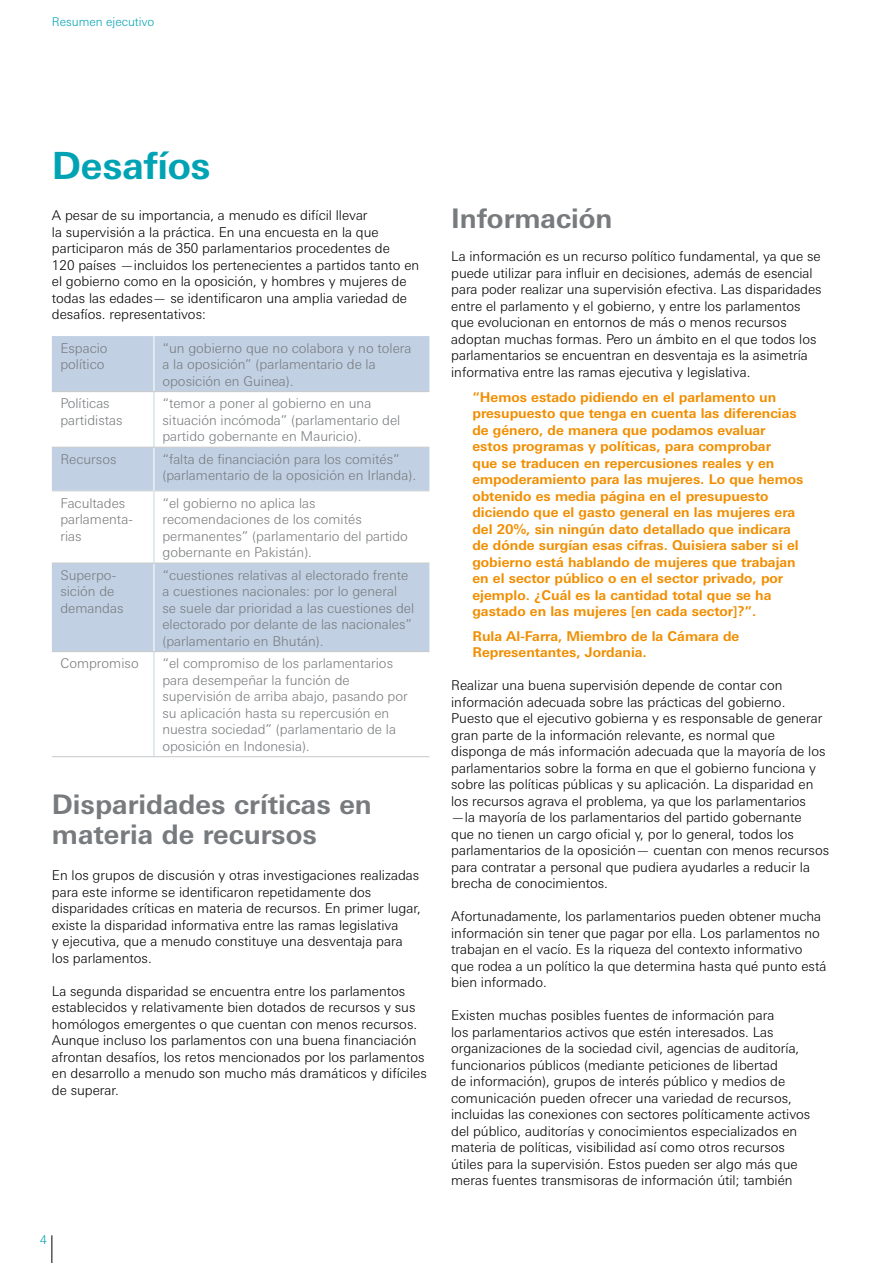
<style>
.page{position:relative;width:893px;height:1263px;background:#fff}
.page>*{position:absolute;margin:0;border:0;box-sizing:border-box;transform-origin:0 0}
.t1{font:700 37.5px "Linotype Univers Basic";letter-spacing:-.005em;color:#00a3b4}
.t2{font:700 27px/30px "Linotype Univers Basic";color:#787b7e}
.t3{font:300 13.5px/16.5px "Linotype Univers Basic";color:#000}
.t4{font:300 13.5px/16.5px "Linotype Univers Basic";color:#787b7e}
.t5{font:700 13.5px/16.5px "Linotype Univers Basic";color:#f18e00}
.t6{font:300 12px "Linotype Univers Basic";color:#00a3b4}
</style>
<div class="page">
<svg style="left:51px;top:1235px;width:1px;height:28px"></svg>
<div style="left:52px;top:336px;width:377px;height:55px;background:#c1d0e3"></div>
<svg style="left:52px;top:392px;width:377px;height:364px"></svg>
<hr style="left:153px;top:336px;width:1px;height:55px;background:#fff">
<hr style="left:153px;top:563px;width:1px;height:88px;background:#fff">
<hr style="left:52px;top:563px;width:102px;height:1px;background:#c6c7c8">
<hr style="left:154px;top:563px;width:275px;height:1px;background:#c6c7c8">
<hr style="left:153px;top:491px;width:1px;height:72px;background:#c1dae1">
<hr style="left:52px;top:491px;width:102px;height:1px;background:#d9dbdc">
<hr style="left:154px;top:491px;width:275px;height:1px;background:#d9dbdc">
<hr style="left:52px;top:651px;width:102px;height:1px;background:#c6c7c8">
<hr style="left:154px;top:651px;width:275px;height:1px;background:#c6c7c8">
<hr style="left:52px;top:756px;width:102px;height:1px;background:#c6c7c8">
<hr style="left:154px;top:756px;width:275px;height:1px;background:#c6c7c8">
<hr style="left:153px;top:652px;width:1px;height:104px;background:#c1dae1">
<hr style="left:153px;top:447px;width:1px;height:44px;background:#fff">
<hr style="left:52px;top:391px;width:102px;height:1px;background:#c6c7c8">
<hr style="left:154px;top:391px;width:275px;height:1px;background:#c6c7c8">
<hr style="left:52px;top:447px;width:102px;height:1px;background:#c6c7c8">
<hr style="left:154px;top:447px;width:275px;height:1px;background:#c6c7c8">
<hr style="left:153px;top:392px;width:1px;height:55px;background:#c1dae1">
<p class="t6" style="left:52px;top:15px;width:104px">Resumen ejecutivo</p>
<h1 class="t1" style="left:52px;top:143px;width:160px">Desafíos</h1>
<p class="t3" style="left:52px;top:207px;width:369px">A pesar de su importancia, a menudo es difícil llevar<br>la supervisión a la práctica. En una encuesta en la que participaron más de 350 parlamentarios procedentes de<br>120 países —incluidos los pertenecientes a partidos tanto en el gobierno como en la oposición, y hombres y mujeres de todas las edades— se identificaron una amplia variedad de desafíos. representativos:</p>
<p class="t4" style="left:60px;top:339px;width:49px">Espacio político</p>
<p class="t4" style="left:162px;top:339px;width:251px">“un gobierno que no colabora y no tolera a la oposición” (parlamentario de la oposición en Guinea).</p>
<p class="t4" style="left:60px;top:395px;width:64px">Políticas partidistas</p>
<p class="t4" style="left:162px;top:395px;width:239px">“temor a poner al gobierno en una situación incómoda” (parlamentario del partido gobernante en Mauricio).</p>
<p class="t4" style="left:60px;top:451px;width:58px">Recursos</p>
<p class="t4" style="left:162px;top:451px;width:255px">“falta de financiación para los comités” (parlamentario de la oposición en Irlanda).</p>
<p class="t4" style="left:60px;top:494px;width:74px">Facultades parlamenta&shy;rias</p>
<p class="t4" style="left:162px;top:494px;width:247px">“el gobierno no aplica las recomendaciones de los comités permanentes” (parlamentario del partido gobernante en Pakistán).</p>
<p class="t4" style="left:60px;top:566px;width:65px">Superpo&shy;sición de demandas</p>
<p class="t4" style="left:162px;top:566px;width:253px">“cuestiones relativas al electorado frente a cuestiones nacionales: por lo general<br>se suele dar prioridad a las cuestiones del electorado por delante de las nacionales” (parlamentario en Bhután).</p>
<p class="t4" style="left:60px;top:655px;width:80px">Compromiso</p>
<p class="t4" style="left:162px;top:655px;width:247px">“el compromiso de los parlamentarios para desempeñar la función de supervisión de arriba abajo, pasando por su aplicación hasta su repercusión en nuestra sociedad” (parlamentario de la oposición en Indonesia).</p>
<h2 class="t2" style="left:52px;top:789px;width:322px">Disparidades críticas en materia de recursos</h2>
<p class="t3" style="left:52px;top:867px;width:371px">En los grupos de discusión y otras investigaciones realizadas para este informe se identificaron repetidamente dos disparidades críticas en materia de recursos. En primer lugar, existe la disparidad informativa entre las ramas legislativa<br>y ejecutiva, que a menudo constituye una desventaja para los parlamentos.</p>
<p class="t3" style="left:52px;top:982px;width:376px">La segunda disparidad se encuentra entre los parlamentos establecidos y relativamente bien dotados de recursos y sus homólogos emergentes o que cuentan con menos recursos.<br>Aunque incluso los parlamentos con una buena financiación afrontan desafíos, los retos mencionados por los parlamentos en desarrollo a menudo son mucho más dramáticos y difíciles de superar.</p>
<p class="t6" style="left:40px;top:1232px;width:8px">4</p>
<h2 class="t2" style="left:451px;top:203px;width:163px">Información</h2>
<p class="t3" style="left:451px;top:248px;width:372px">La información es un recurso político fundamental, ya que se puede utilizar para influir en decisiones, además de esencial para poder realizar una supervisión efectiva. Las disparidades entre el parlamento y el gobierno, y entre los parlamentos que evolucionan en entornos de más o menos recursos adoptan muchas formas. Pero un ámbito en el que todos los parlamentarios se encuentran en desventaja es la asimetría informativa entre las ramas ejecutiva y legislativa.</p>
<p class="t5" style="left:472px;top:388px;width:332px">“Hemos estado pidiendo en el parlamento un presupuesto que tenga en cuenta las diferencias de género, de manera que podamos evaluar estos programas y políticas, para comprobar<br>que se traducen en repercusiones reales y en empoderamiento para las mujeres. Lo que hemos obtenido es media página en el presupuesto diciendo que el gasto general en las mujeres era del 20%, sin ningún dato detallado que indicara de dónde surgían esas cifras. Quisiera saber si el gobierno está hablando de mujeres que trabajan en el sector público o en el sector privado, por ejemplo. ¿Cuál es la cantidad total que se ha gastado en las mujeres [en cada sector]?”.</p>
<p class="t5" style="left:472px;top:628px;width:268px">Rula Al-Farra, Miembro de la Cámara de<br>Representantes, Jordania.</p>
<p class="t3" style="left:451px;top:677px;width:380px">Realizar una buena supervisión depende de contar con información adecuada sobre las prácticas del gobierno.<br>Puesto que el ejecutivo gobierna y es responsable de generar gran parte de la información relevante, es normal que disponga de más información adecuada que la mayoría de los parlamentarios sobre la forma en que el gobierno funciona y sobre las políticas públicas y su aplicación. La disparidad en los recursos agrava el problema, ya que los parlamentarios —la mayoría de los parlamentarios del partido gobernante<br>que no tienen un cargo oficial y, por lo general, todos los parlamentarios de la oposición— cuentan con menos recursos para contratar a personal que pudiera ayudarles a reducir la brecha de conocimientos.</p>
<p class="t3" style="left:451px;top:908px;width:377px">Afortunadamente, los parlamentarios pueden obtener mucha información sin tener que pagar por ella. Los parlamentos no trabajan en el vacío. Es la riqueza del contexto informativo que rodea a un político la que determina hasta qué punto está bien informado.</p>
<p class="t3" style="left:451px;top:1007px;width:361px">Existen muchas posibles fuentes de información para<br>los parlamentarios activos que estén interesados. Las organizaciones de la sociedad civil, agencias de auditoría, funcionarios públicos (mediante peticiones de libertad<br>de información), grupos de interés público y medios de comunicación pueden ofrecer una variedad de recursos, incluidas las conexiones con sectores políticamente activos del público, auditorías y conocimientos especializados en materia de políticas, visibilidad así como otros recursos útiles para la supervisión. Estos pueden ser algo más que meras fuentes transmisoras de información útil; también</p>
</div>
